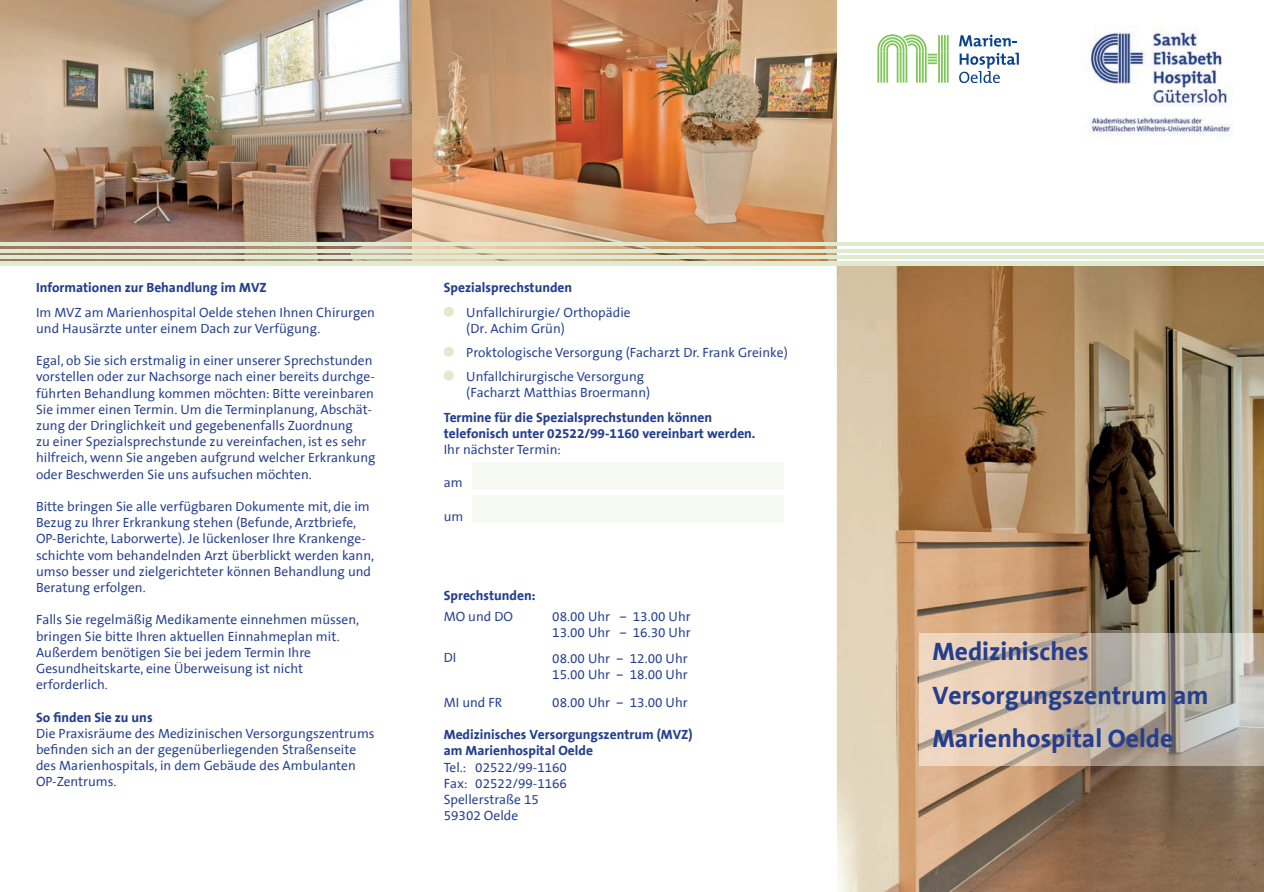
<style>
.page{position:relative;width:1264px;height:892px;background:#fff}
.page>*{position:absolute;margin:0;border:0;box-sizing:border-box;transform-origin:0 0}
.t1{font:700 25.5px/43.5px "The Sans Office LF";color:#253f8e}
.t2{font:13.5px/16.2px "The Sans Office LF";color:#253f8e}
.t3{font:700 13.5px/16.2px "The Sans Office LF";color:#253f8e}
</style>
<div class="page">
<img style="left:837px;top:266px;width:427px;height:626px">
<img style="left:0;top:0;width:837px;height:262px">
<hr style="left:0;top:243px;width:1264px;height:3px;background:#dfebcf">
<hr style="left:0;top:249px;width:1264px;height:3px;background:#dfebcf">
<hr style="left:0;top:255px;width:1264px;height:3px;background:#dfebcf">
<hr style="left:0;top:262px;width:1264px;height:4px;background:#dfebcf">
<div style="left:444px;top:307px;width:10px;height:10px;background:#dfebcf;border-radius:50%"></div>
<div style="left:444px;top:347px;width:10px;height:10px;background:#dfebcf;border-radius:50%"></div>
<div style="left:444px;top:370px;width:10px;height:10px;background:#dfebcf;border-radius:50%"></div>
<img style="left:919px;top:633px;width:345px;height:133px">
<img style="left:1088px;top:26px;width:144px;height:110px">
<div style="left:472px;top:462px;width:311px;height:28px;background:#f7faf3"></div>
<div style="left:472px;top:495px;width:311px;height:28px;background:#f7faf3"></div>
<svg style="left:959px;top:53px;width:60px;height:30px"></svg>
<svg style="left:959px;top:35px;width:57px;height:12px"></svg>
<hr style="left:947px;top:51px;width:1px;height:32px;background:#80c55b">
<hr style="left:944px;top:51px;width:1px;height:32px;background:#80c55b">
<hr style="left:941px;top:51px;width:2px;height:32px;background:#80c55b">
<hr style="left:938px;top:51px;width:2px;height:32px;background:#80c55b">
<hr style="left:925px;top:51px;width:1px;height:32px;background:#80c55b">
<hr style="left:922px;top:51px;width:1px;height:32px;background:#80c55b">
<hr style="left:919px;top:51px;width:1px;height:32px;background:#80c55b">
<hr style="left:916px;top:51px;width:2px;height:32px;background:#80c55b">
<hr style="left:905px;top:51px;width:2px;height:32px;background:#80c55b">
<hr style="left:902px;top:51px;width:2px;height:32px;background:#80c55b">
<hr style="left:899px;top:51px;width:2px;height:32px;background:#80c55b">
<hr style="left:896px;top:51px;width:2px;height:32px;background:#80c55b">
<hr style="left:886px;top:51px;width:2px;height:32px;background:#80c55b">
<hr style="left:883px;top:51px;width:2px;height:32px;background:#80c55b">
<hr style="left:880px;top:51px;width:2px;height:32px;background:#80c55b">
<hr style="left:877px;top:51px;width:2px;height:32px;background:#80c55b">
<svg style="left:877px;top:34px;width:71px;height:30px"></svg>
<p class="t3" style="left:36px;top:280px;width:232px">Informationen zur Behandlung im MVZ</p>
<p class="t2" style="left:36px;top:304px;width:340px">Im MVZ am Marienhospital Oelde stehen Ihnen Chirurgen und Hausärzte unter einem Dach zur Verfügung.</p>
<p class="t2" style="left:36px;top:353px;width:341px">Egal, ob Sie sich erstmalig in einer unserer Sprechstunden vorstellen oder zur Nachsorge nach einer bereits durchge&shy;führten Behandlung kommen möchten: Bitte vereinbaren Sie immer einen Termin. Um die Terminplanung, Abschät&shy;zung der Dringlichkeit und gegebenenfalls Zuordnung<br>zu einer Spezialsprechstunde zu vereinfachen, ist es sehr hilfreich, wenn Sie angeben aufgrund welcher Erkrankung oder Beschwerden Sie uns aufsuchen möchten.</p>
<p class="t2" style="left:36px;top:499px;width:340px">Bitte bringen Sie alle verfügbaren Dokumente mit, die im Bezug zu Ihrer Erkrankung stehen (Befunde, Arztbriefe, OP-Berichte, Laborwerte). Je lückenloser Ihre Krankenge&shy;schichte vom behandelnden Arzt überblickt werden kann, umso besser und zielgerichteter können Behandlung und Beratung erfolgen.</p>
<p class="t2" style="left:36px;top:612px;width:325px">Falls Sie regelmäßig Medikamente einnehmen müssen, bringen Sie bitte Ihren aktuellen Einnahmeplan mit.<br>Außerdem benötigen Sie bei jedem Termin Ihre Gesundheitskarte, eine Überweisung ist nicht erforderlich.</p>
<p class="t3" style="left:36px;top:709px;width:118px">So finden Sie zu uns</p>
<p class="t2" style="left:36px;top:726px;width:340px">Die Praxisräume des Medizinischen Versorgungszentrums befinden sich an der gegenüberliegenden Straßenseite des Marienhospitals, in dem Gebäude des Ambulanten OP-Zentrums.</p>
<p class="t3" style="left:444px;top:279px;width:130px">Spezialsprechstunden</p>
<p class="t2" style="left:466px;top:305px;width:166px">Unfallchirurgie/ Orthopädie (Dr. Achim Grün)</p>
<p class="t2" style="left:466px;top:341px;width:323px;line-height:23.7px">Proktologische Versorgung (Facharzt Dr. Frank Greinke)<br>Unfallchirurgische Versorgung</p>
<p class="t2" style="left:466px;top:385px;width:185px">(Facharzt Matthias Broermann)</p>
<p class="t3" style="left:444px;top:410px;width:313px">Termine für die Spezialsprechstunden können telefonisch unter 02522/99-1160 vereinbart werden.</p>
<p class="t2" style="left:444px;top:442px;width:119px">Ihr nächster Termin:</p>
<p class="t2" style="left:444px;top:475px;width:20px">am</p>
<p class="t2" style="left:444px;top:509px;width:21px">um</p>
<p class="t3" style="left:444px;top:588px;width:93px">Sprechstunden:</p>
<p class="t2" style="left:444px;top:609px;width:71px">MO und DO</p>
<p class="t2" style="left:444px;top:650px;width:14px">DI</p>
<p class="t2" style="left:444px;top:695px;width:60px">MI und FR</p>
<p class="t2" style="left:552px;top:609px;width:140px">08.00 Uhr – 13.00 Uhr<br>13.00 Uhr – 16.30 Uhr</p>
<p class="t2" style="left:552px;top:651px;width:137px">08.00 Uhr – 12.00 Uhr<br>15.00 Uhr – 18.00 Uhr</p>
<p class="t2" style="left:552px;top:695px;width:137px">08.00 Uhr – 13.00 Uhr</p>
<p class="t3" style="left:444px;top:727px;width:250px">Medizinisches Versorgungszentrum (MVZ) am Marienhospital Oelde</p>
<p class="t2" style="left:444px;top:759px;width:125px">Tel.: 02522/99-1160<br>Fax: 02522/99-1166<br>Spellerstraße 15<br>59302 Oelde</p>
<h1 class="t1" style="left:932px;top:631px;width:277px">Medizinisches<br>Versorgungszentrum am<br>Marienhospital Oelde</h1>
</div>
